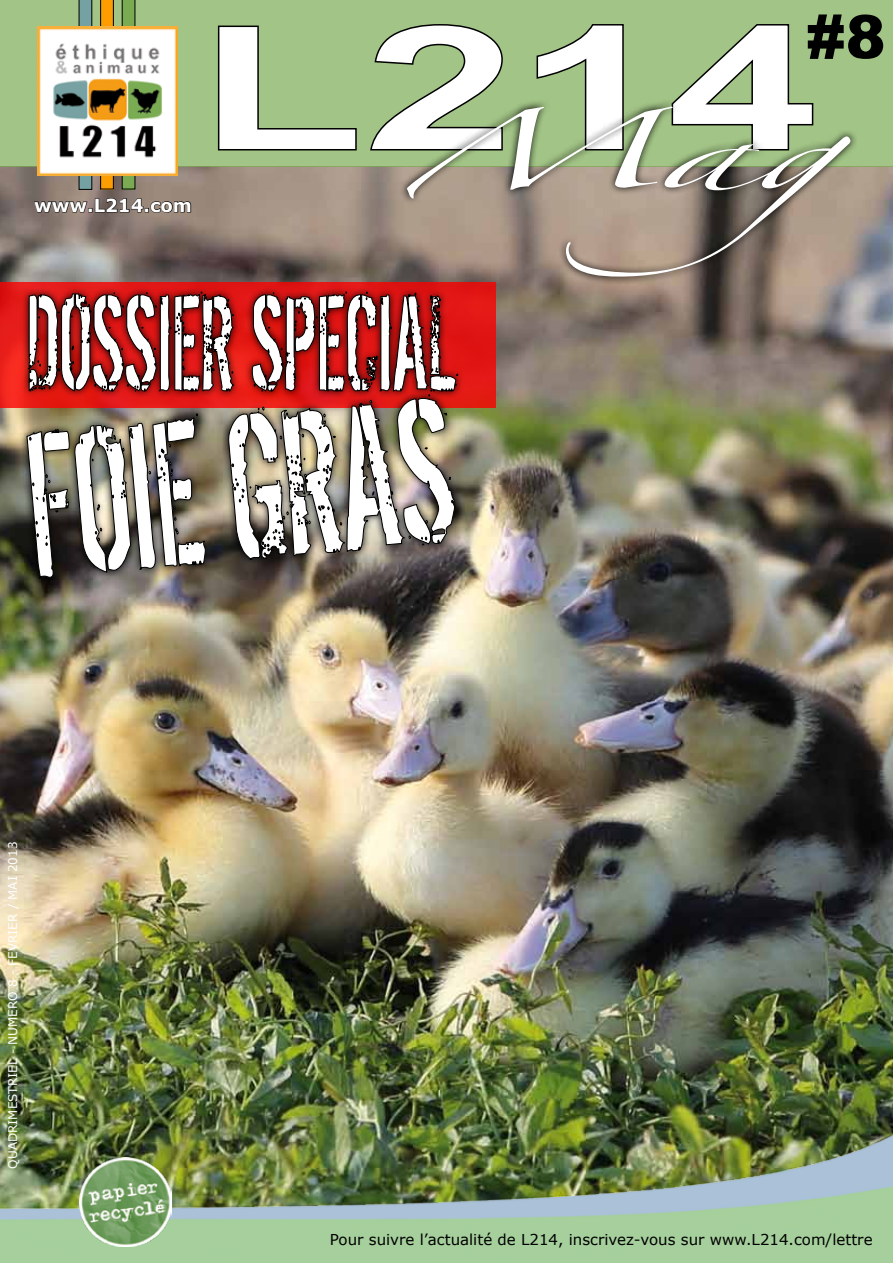
<style>
.page{position:relative;width:893px;height:1263px;background:#fff}
.page>*{position:absolute;margin:0;border:0;box-sizing:border-box;transform-origin:0 0}
.t1{font:900 60px "Arial";color:#000}
.t2{font:700 18px "Verdana";color:#fff}
.t3{font:15px "Verdana";color:#000}
.t4{font:12px "Verdana";color:#fff}
</style>
<div class="page">
<img style="left:0;top:166px;width:893px;height:967px">
<svg style="left:0;top:282px;width:496px;height:126px;background:#e41916"></svg>
<img style="left:0;top:1133px;width:893px;height:130px">
<img style="left:79px;top:1157px;width:93px;height:89px">
<div style="left:0;top:0;width:893px;height:166px;background:#a2c486"></div>
<svg style="left:79px;top:0;width:13px;height:190px"></svg>
<svg style="left:122px;top:0;width:13px;height:189px"></svg>
<svg style="left:100px;top:0;width:14px;height:189px"></svg>
<svg style="left:217px;top:24px;width:573px;height:127px"></svg>
<img style="left:37px;top:27px;width:140px;height:148px">
<svg style="left:399px;top:98px;width:458px;height:186px"></svg>
<svg style="left:407px;top:107px;width:443px;height:170px"></svg>
<svg style="left:34px;top:198px;width:157px;height:15px;background:#665a53"></svg>
<svg style="left:20px;top:284px;width:444px;height:114px;background:#db1715"></svg>
<svg style="left:28px;top:292px;width:430px;height:94px"></svg>
<img style="left:19px;top:386px;width:443px;height:198px">
<img style="left:27px;top:394px;width:428px;height:184px">
<p class="t2" style="left:34px;top:194px;width:159px">www.L214.com</p>
<h1 class="t1" style="left:806px;top:-7px;width:81px">#8</h1>
<p class="t4" style="left:5px;top:1168px;width:328px;rotate:-90deg">QUADRIMESTRIEL - NUMERO 8 - FEVRIER / MAI 2013</p>
<p class="t3" style="left:330px;top:1230px;width:544px">Pour suivre l’actualité de L214, inscrivez-vous sur www.L214.com/lettre</p>
</div>
